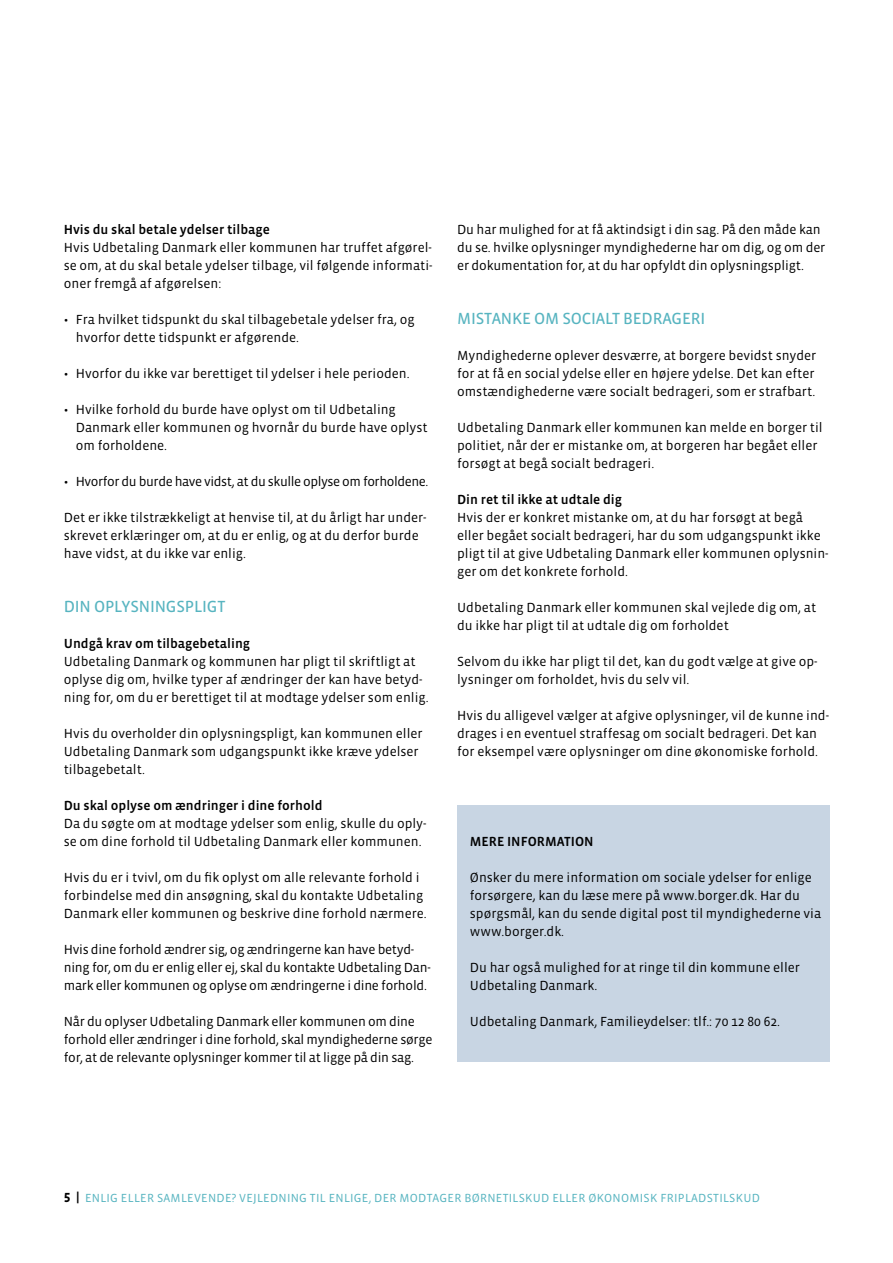
<style>
.page{position:relative;width:893px;height:1263px;background:#fff}
.page>*{position:absolute;margin:0;border:0;box-sizing:border-box;transform-origin:0 0}
.t1{font:16.5px "Vista Sans OT";letter-spacing:-.01em;color:#57b4c0}
.t2{font:13.5px/18px "Vista Sans OT";color:#000}
.t3{font:13.5px/18px "Vista Sans OT";letter-spacing:-.02em;color:#000}
.t4{font:500 13.5px "Vista Sans OT";color:#000}
.t5{font:13.5px "Vista Sans OT";letter-spacing:-.03em;color:#000}
.t6{font:12px "Vista Sans OT";letter-spacing:.02em;color:#57b4c0}
.s1{font-weight:700;font-size:13.5px;color:#000}
</style>
<div class="page">
<div style="left:457px;top:806px;width:372px;height:256px;background:#c8d5e3"></div>
<p class="t4" style="left:64px;top:223px;width:208px">Hvis du skal betale ydelser tilbage</p>
<p class="t2" style="left:64px;top:239px;width:370px;text-align:justify">Hvis Udbetaling Danmark eller kommunen har truffet afgørel&shy;se om, at du skal betale ydelser tilbage, vil følgende informati&shy;oner fremgå af afgørelsen:</p>
<p class="t2" style="left:76px;top:311px;width:340px;text-indent:-12px">• Fra hvilket tidspunkt du skal tilbagebetale ydelser fra, og hvorfor dette tidspunkt er afgørende.</p>
<p class="t2" style="left:64px;top:365px;width:347px">• Hvorfor du ikke var berettiget til ydelser i hele perioden.</p>
<p class="t2" style="left:76px;top:401px;width:353px;text-indent:-12px">• Hvilke forhold du burde have oplyst om til Udbetaling<br>Danmark eller kommunen og hvornår du burde have oplyst om forholdene.</p>
<p class="t5" style="left:64px;top:475px;width:366px">• Hvorfor du burde have vidst, at du skulle oplyse om forholdene.</p>
<p class="t2" style="left:64px;top:509px;width:364px">Det er ikke tilstrækkeligt at henvise til, at du årligt har under&shy;skrevet erklæringer om, at du er enlig, og at du derfor burde have vidst, at du ikke var enlig.</p>
<p class="t1" style="left:64px;top:598px;width:163px">DIN OPLYSNINGSPLIGT</p>
<p class="t4" style="left:64px;top:637px;width:188px">Undgå krav om tilbagebetaling</p>
<p class="t2" style="left:64px;top:653px;width:366px">Udbetaling Danmark og kommunen har pligt til skriftligt at oplyse dig om, hvilke typer af ændringer der kan have betyd&shy;ning for, om du er berettiget til at modtage ydelser som enlig.</p>
<p class="t2" style="left:64px;top:725px;width:360px">Hvis du overholder din oplysningspligt, kan kommunen eller<br>Udbetaling Danmark som udgangspunkt ikke kræve ydelser tilbagebetalt.</p>
<p class="t4" style="left:64px;top:799px;width:260px">Du skal oplyse om ændringer i dine forhold</p>
<p class="t2" style="left:64px;top:815px;width:364px">Da du søgte om at modtage ydelser som enlig, skulle du oply&shy;se om dine forhold til Udbetaling Danmark eller kommunen.</p>
<p class="t2" style="left:64px;top:869px;width:365px">Hvis du er i tvivl, om du fik oplyst om alle relevante forhold i forbindelse med din ansøgning, skal du kontakte Udbetaling<br>Danmark eller kommunen og beskrive dine forhold nærmere.</p>
<p class="t3" style="left:64px;top:941px;width:369px">Hvis dine forhold ændrer sig, og ændringerne kan have betyd&shy;ning for, om du er enlig eller ej, skal du kontakte Udbetaling Dan&shy;mark eller kommunen og oplyse om ændringerne i dine forhold.</p>
<p class="t3" style="left:64px;top:1013px;width:370px">Når du oplyser Udbetaling Danmark eller kommunen om dine forhold eller ændringer i dine forhold, skal myndighederne sørge for, at de relevante oplysninger kommer til at ligge på din sag.</p>
<p class="t2" style="left:457px;top:221px;width:370px">Du har mulighed for at få aktindsigt i din sag. På den måde kan du se. hvilke oplysninger myndighederne har om dig, og om der er dokumentation for, at du har opfyldt din oplysningspligt.</p>
<p class="t1" style="left:457px;top:310px;width:250px">MISTANKE OM SOCIALT BEDRAGERI</p>
<p class="t2" style="left:457px;top:347px;width:361px">Myndighederne oplever desværre, at borgere bevidst snyder for at få en social ydelse eller en højere ydelse. Det kan efter omstændighederne være socialt bedrageri, som er strafbart.</p>
<p class="t2" style="left:457px;top:419px;width:367px">Udbetaling Danmark eller kommunen kan melde en borger til politiet, når der er mistanke om, at borgeren har begået eller forsøgt at begå socialt bedrageri.</p>
<p class="t4" style="left:457px;top:493px;width:166px">Din ret til ikke at udtale dig</p>
<p class="t2" style="left:457px;top:509px;width:373px">Hvis der er konkret mistanke om, at du har forsøgt at begå eller begået socialt bedrageri, har du som udgangspunkt ikke pligt til at give Udbetaling Danmark eller kommunen oplysnin&shy;ger om det konkrete forhold.</p>
<p class="t2" style="left:457px;top:599px;width:361px">Udbetaling Danmark eller kommunen skal vejlede dig om, at du ikke har pligt til at udtale dig om forholdet</p>
<p class="t2" style="left:457px;top:653px;width:362px">Selvom du ikke har pligt til det, kan du godt vælge at give op&shy;lysninger om forholdet, hvis du selv vil.</p>
<p class="t2" style="left:457px;top:707px;width:373px">Hvis du alligevel vælger at afgive oplysninger, vil de kunne ind&shy;drages i en eventuel straffesag om socialt bedrageri. Det kan for eksempel være oplysninger om dine økonomiske forhold.</p>
<p class="t4" style="left:470px;top:835px;width:125px">MERE INFORMATION</p>
<p class="t2" style="left:470px;top:869px;width:353px">Ønsker du mere information om sociale ydelser for enlige forsørgere, kan du læse mere på www.borger.dk. Har du spørgsmål, kan du sende digital post til myndighederne via www.borger.dk.</p>
<p class="t2" style="left:470px;top:959px;width:332px">Du har også mulighed for at ringe til din kommune eller<br>Udbetaling Danmark.</p>
<p class="t2" style="left:470px;top:1013px;width:312px">Udbetaling Danmark, Familieydelser: tlf.: 70 12 80 62.</p>
<p class="t6" style="left:64px;top:1192px;width:698px"><span class="s1">5 |</span> ENLIG ELLER SAMLEVENDE? VEJLEDNING TIL ENLIGE, DER MODTAGER BØRNETILSKUD ELLER ØKONOMISK FRIPLADSTILSKUD</p>
</div>
